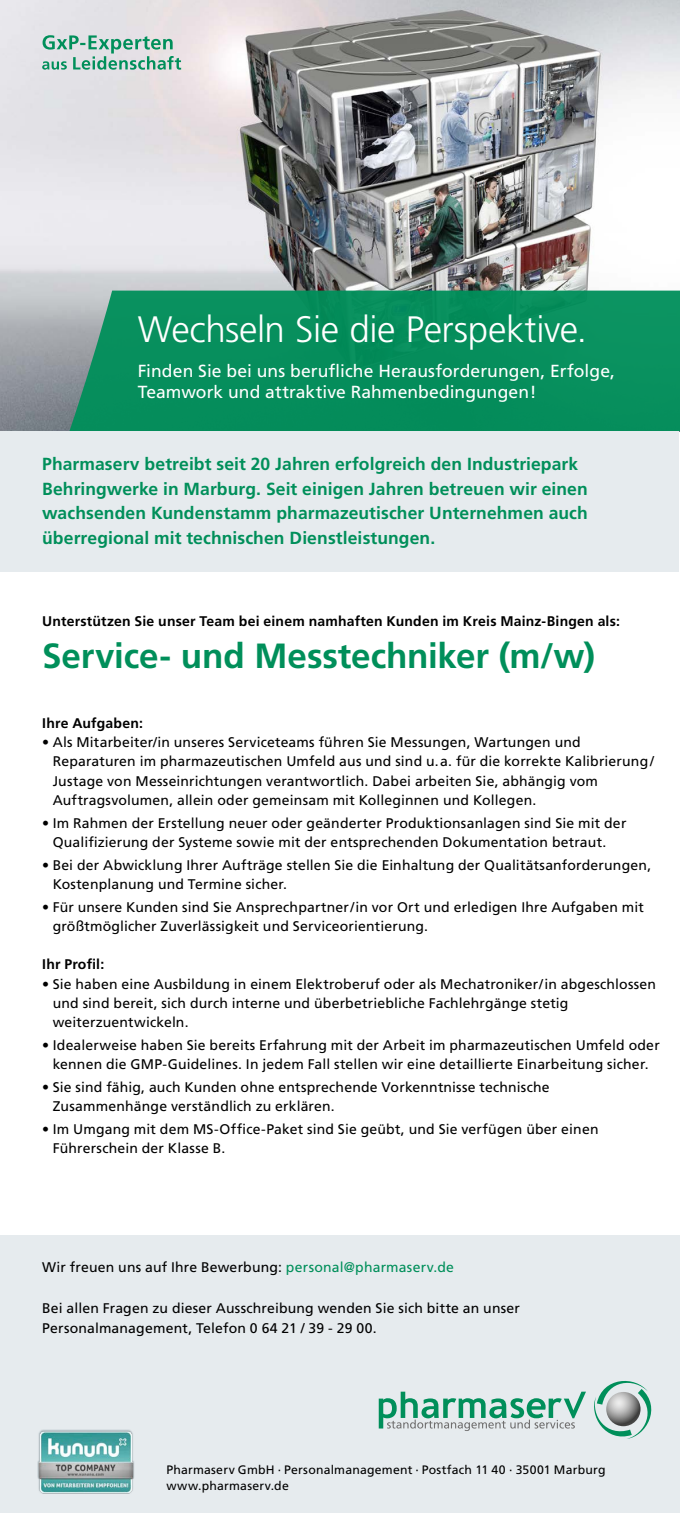
<style>
.page{position:relative;width:680px;height:1513px;background:#fff}
.page>*{position:absolute;margin:0;border:0;box-sizing:border-box;transform-origin:0 0}
.t1{font:300 36.75px "Frutiger LT Std";letter-spacing:-.015em;color:#fff}
.t2{font:700 35px "Frutiger LT Std";letter-spacing:-.005em;color:#008f5a}
.t3{font:700 17.5px/24.5px "Frutiger LT Std";letter-spacing:.005em;color:#008f5a}
.t4{font:17.5px/21.7px "Frutiger LT Std";letter-spacing:.005em;color:#fff}
.t5{font:14px/19.2px "Frutiger LT Std";letter-spacing:.01em;color:#000}
.t6{font:700 14px "Frutiger LT Std";letter-spacing:.015em;color:#000}
.t7{font:12.25px/15.4px "Frutiger LT Std";letter-spacing:.02em;color:#000}
.s1{color:#008f5a}
.s2{font-family:"Univers LT Std"}
</style>
<div class="page">
<div style="left:0;top:1235px;width:680px;height:278px;background:#e6ebee"></div>
<svg style="left:379px;top:1381px;width:272px;height:58px"></svg>
<img style="left:0;top:0;width:680px;height:431px">
<div style="left:0;top:431px;width:678px;height:140px;background:#e6ebee"></div>
<div style="left:69px;top:291px;width:611px;height:140px;background:#068e5c"></div>
<img style="left:37px;top:1430px;width:97px;height:64px">
<svg style="left:42px;top:35px;width:139px;height:35px;background:#a4c9be"></svg>
<h1 class="t1" style="left:138px;top:308px;width:451px">Wechseln Sie die Perspektive.</h1>
<p class="t4" style="left:138px;top:360px;width:479px">Finden Sie bei uns berufliche Herausforderungen, Erfolge,<br>Teamwork und attraktive Rahmenbedingungen!</p>
<p class="t3" style="left:42px;top:452px;width:547px">Pharmaserv betreibt seit 20 Jahren erfolgreich den Industriepark Behringwerke in Marburg. Seit einigen Jahren betreuen wir einen wachsenden Kundenstamm pharmazeutischer Unternehmen auch überregional mit technischen Dienstleistungen.</p>
<p class="t6" style="left:42px;top:613px;width:579px">Unterstützen Sie unser Team bei einem namhaften Kunden im Kreis Mainz-Bingen als:</p>
<h2 class="t2" style="left:42px;top:635px;width:554px">Service- und Messtechniker (m/w)</h2>
<p class="t6" style="left:42px;top:715px;width:102px">Ihre Aufgaben:</p>
<p class="t5" style="left:53px;top:733px;width:603px;text-indent:-10px">• Als Mitarbeiter/in unseres Serviceteams führen Sie Messungen, Wartungen und Reparaturen im pharmazeutischen Umfeld aus und sind u.a. für die korrekte Kalibrierung/ Justage von Messeinrichtungen verantwortlich. Dabei arbeiten Sie, abhängig vom Auftragsvolumen, allein oder gemeinsam mit Kolleginnen und Kollegen.</p>
<p class="t5" style="left:53px;top:813px;width:575px;text-indent:-10px">• Im Rahmen der Erstellung neuer oder geänderter Produktionsanlagen sind Sie mit der<br>Qualifizierung der Systeme sowie mit der entsprechenden Dokumentation betraut.</p>
<p class="t5" style="left:53px;top:855px;width:600px;text-indent:-10px">• Bei der Abwicklung Ihrer Aufträge stellen Sie die Einhaltung der Qualitätsanforderungen,<br>Kostenplanung und Termine sicher.</p>
<p class="t5" style="left:53px;top:897px;width:592px;text-indent:-10px">• Für unsere Kunden sind Sie Ansprechpartner/in vor Ort und erledigen Ihre Aufgaben mit größtmöglicher Zuverlässigkeit und Serviceorientierung.</p>
<p class="t6" style="left:42px;top:956px;width:64px">Ihr Profil:</p>
<p class="t5" style="left:53px;top:974px;width:605px;text-indent:-10px">• Sie haben eine Ausbildung in einem Elektroberuf oder als Mechatroniker/in abgeschlossen und sind bereit, sich durch interne und überbetriebliche Fachlehrgänge stetig weiterzuentwickeln.</p>
<p class="t5" style="left:42px;top:1036px;width:619px;text-align:center">• Idealerweise haben Sie bereits Erfahrung mit der Arbeit im pharmazeutischen Umfeld oder kennen die GMP-Guidelines. In jedem Fall stellen wir eine detaillierte Einarbeitung sicher.</p>
<p class="t5" style="left:53px;top:1078px;width:498px;text-indent:-10px">• Sie sind fähig, auch Kunden ohne entsprechende Vorkenntnisse technische<br>Zusammenhänge verständlich zu erklären.</p>
<p class="t5" style="left:53px;top:1120px;width:547px;text-indent:-10px">• Im Umgang mit dem MS-Office-Paket sind Sie geübt, und Sie verfügen über einen<br>Führerschein der Klasse B.</p>
<p class="t5" style="left:42px;top:1258px;width:413px">Wir freuen uns auf Ihre Bewerbung: <span class="s1">personal@pharmaserv.de</span></p>
<p class="t5" style="left:42px;top:1298px;width:479px;line-height:19.9px">Bei allen Fragen zu dieser Ausschreibung wenden Sie sich bitte an unser<br>Personalmanagement, Telefon 0 64 21 / 39 - 29 00.</p>
<p class="t7" style="left:166px;top:1463px;width:440px">Pharmaserv GmbH <span class="s2">∙</span> Personalmanagement <span class="s2">∙</span> Postfach 11 40 <span class="s2">∙</span> 35001 Marburg www.pharmaserv.de</p>
</div>
